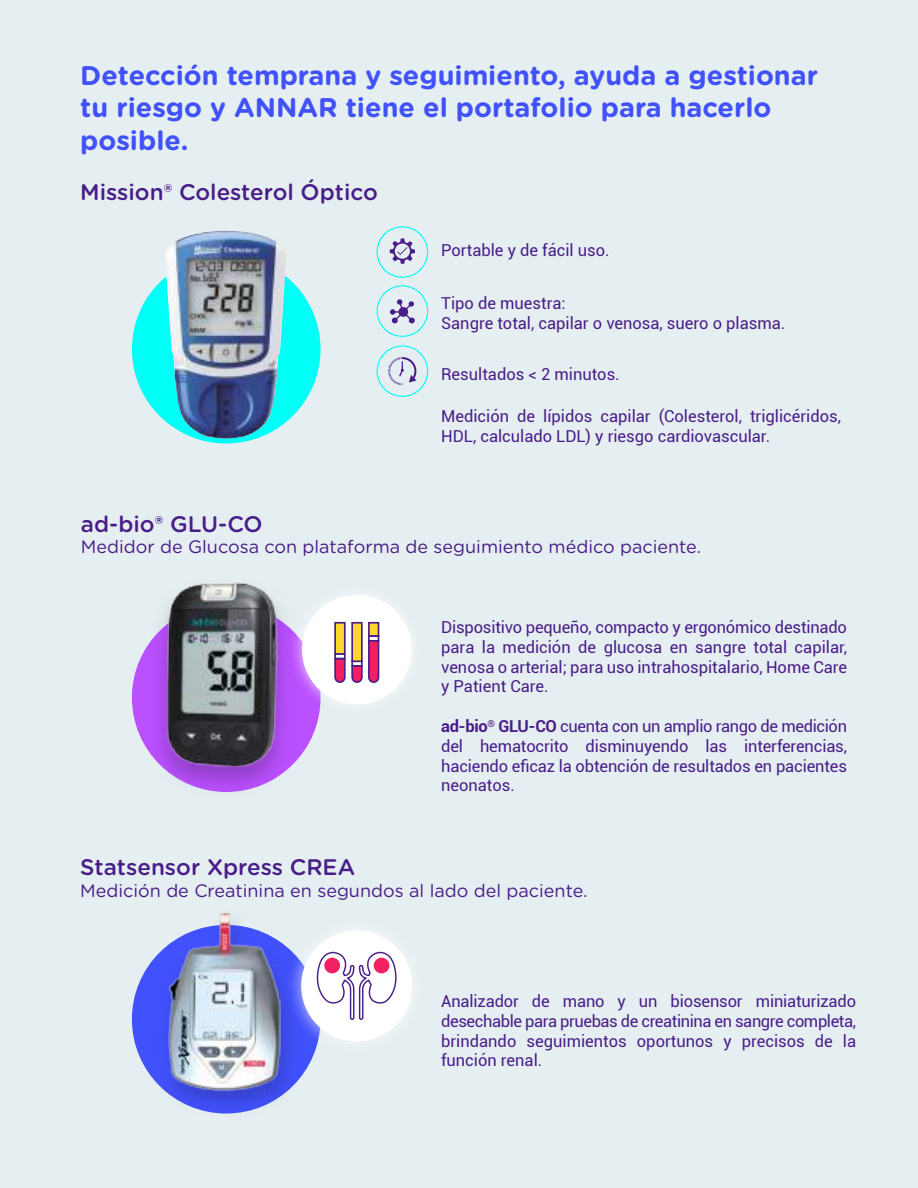
<style>
.page{position:relative;width:918px;height:1188px;background:#e5eef1}
.page>*{position:absolute;margin:0;border:0;box-sizing:border-box;transform-origin:0 0}
.t1{font:700 27px/32.4px "Gotham Rounded";color:#4151fc}
.t2{font:500 22.5px "Gotham Rounded";color:#491d88}
.t3{font:18px "Gotham Rounded";color:#491d88}
.t4{font:16.5px/19.8px "Roboto";color:#491d88;text-align:justify}
.s1{font-weight:700}
</style>
<div class="page">
<svg style="left:390px;top:238px;width:25px;height:26px"></svg>
<svg style="left:390px;top:299px;width:25px;height:25px"></svg>
<div style="left:377px;top:345px;width:51px;height:52px;border:1px solid #00fff6;border-radius:50%"></div>
<div style="left:377px;top:285px;width:51px;height:52px;border:1px solid #00fff6;border-radius:50%"></div>
<div style="left:377px;top:226px;width:51px;height:52px;border:1px solid #00fff6;border-radius:50%"></div>
<svg style="left:388px;top:357px;width:29px;height:28px"></svg>
<div style="left:132px;top:255px;width:189px;height:189px;background:#00fff6;border-radius:50%"></div>
<img style="left:147px;top:230px;width:158px;height:214px">
<img style="left:174px;top:724px;width:127px;height:68px">
<img style="left:140px;top:582px;width:160px;height:194px">
<div style="left:132px;top:925px;width:189px;height:189px;background:#4151fc;border-radius:50%"></div>
<img style="left:150px;top:913px;width:159px;height:201px">
<img style="left:168px;top:914px;width:116px;height:179px">
<img style="left:279px;top:913px;width:134px;height:150px">
<div style="left:301px;top:930px;width:111px;height:111px;background:#fff;border-radius:50%"></div>
<img style="left:283px;top:582px;width:129px;height:142px">
<div style="left:302px;top:595px;width:110px;height:110px;background:#fff;border-radius:50%"></div>
<div style="left:334px;top:622px;width:12px;height:33px;background:#ffd62c;border:2px solid #491d88"></div>
<div style="left:351px;top:622px;width:12px;height:40px;background:#ffd62c;border:2px solid #491d88"></div>
<div style="left:368px;top:622px;width:11px;height:15px;background:#ffd62c;border:2px solid #491d88"></div>
<div style="left:368px;top:635px;width:11px;height:7px;border:2px solid #491d88"></div>
<svg style="left:334px;top:639px;width:46px;height:44px"></svg>
<svg style="left:316px;top:951px;width:81px;height:69px"></svg>
<div style="left:374px;top:958px;width:15px;height:15px;background:#f22061;border-radius:50%"></div>
<div style="left:324px;top:958px;width:16px;height:15px;background:#f22061;border-radius:50%"></div>
<h1 class="t1" style="left:80px;top:58px;width:739px">Detección temprana y seguimiento, ayuda a gestionar tu riesgo y ANNAR tiene el portafolio para hacerlo posible.</h1>
<h2 class="t2" style="left:80px;top:176px;width:299px">Mission® Colesterol Óptico</h2>
<p class="t4" style="left:441px;top:240px;width:170px">Portable y de fácil uso.</p>
<p class="t4" style="left:441px;top:293px;width:346px">Tipo de muestra:<br>Sangre total, capilar o venosa, suero o plasma.</p>
<p class="t4" style="left:441px;top:364px;width:180px">Resultados &lt; 2 minutos.</p>
<p class="t4" style="left:441px;top:406px;width:401px">Medición de lípidos capilar (Colesterol, triglicéridos,<br>HDL, calculado LDL) y riesgo cardiovascular.</p>
<h2 class="t2" style="left:81px;top:508px;width:183px">ad-bio® GLU-CO</h2>
<p class="t3" style="left:81px;top:535px;width:622px">Medidor de Glucosa con plataforma de seguimiento médico paciente.</p>
<p class="t4" style="left:441px;top:617px;width:408px">Dispositivo pequeño, compacto y ergonómico destinado para la medición de glucosa en sangre total capilar, venosa o arterial; para uso intrahospitalario, Home Care y Patient Care.</p>
<p class="t4" style="left:441px;top:716px;width:407px"><span class="s1">ad-bio</span><sup>®</sup> <span class="s1">GLU-CO</span> cuenta con un amplio rango de medición del hematocrito disminuyendo las interferencias, haciendo eficaz la obtención de resultados en pacientes neonatos.</p>
<h2 class="t2" style="left:80px;top:851px;width:276px">Statsensor Xpress CREA</h2>
<p class="t3" style="left:80px;top:878px;width:509px">Medición de Creatinina en segundos al lado del paciente.</p>
<p class="t4" style="left:441px;top:991px;width:417px">Analizador de mano y un biosensor miniaturizado desechable para pruebas de creatinina en sangre completa, brindando seguimientos oportunos y precisos de la función renal.</p>
</div>
